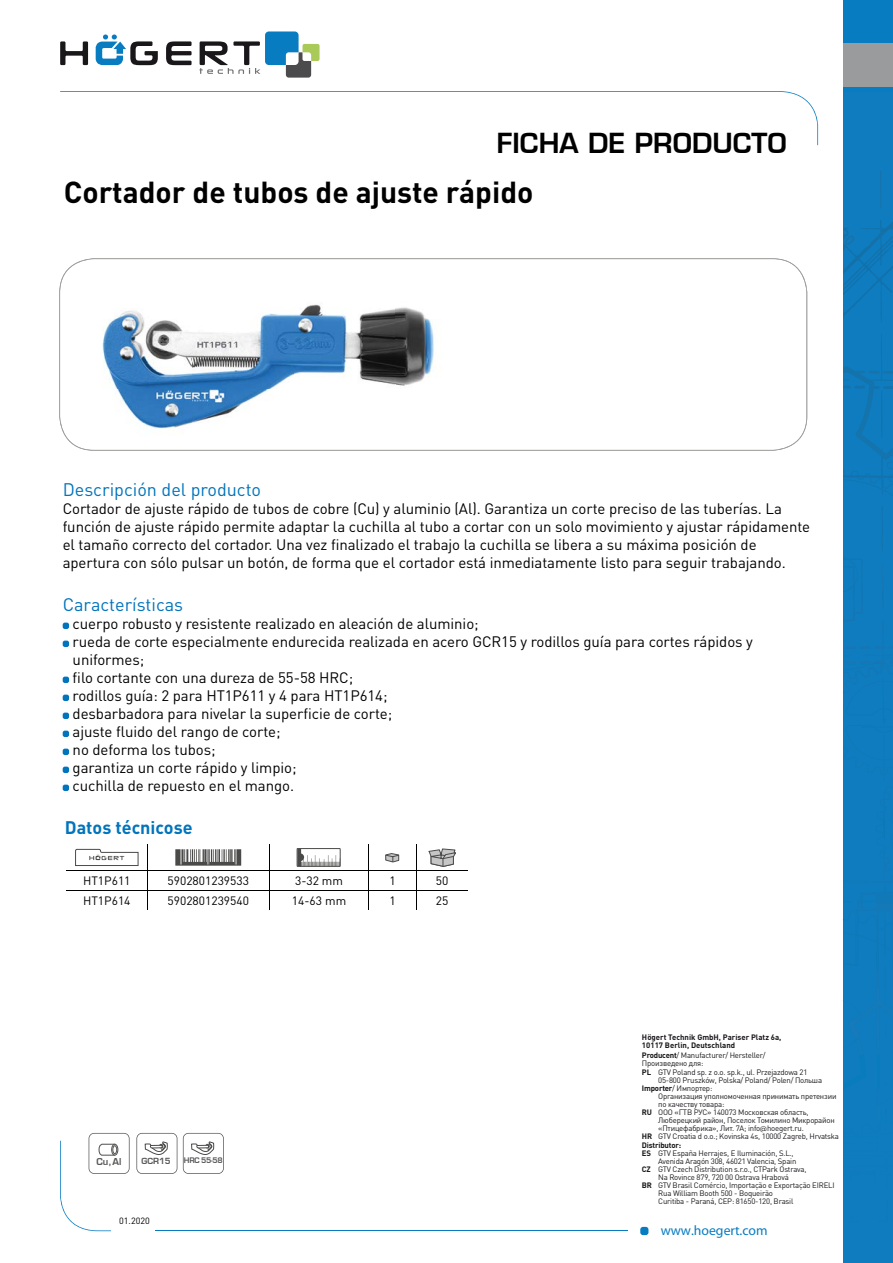
<style>
.page{position:relative;width:893px;height:1263px;background:#fff}
.page>*{position:absolute;margin:0;border:0;box-sizing:border-box;transform-origin:0 0}
.t1{font:700 30px "DIN Pro";color:#000}
.t2{font:700 27px "Euromode";color:#000}
.t3{font:18px "DIN Pro";color:#0074bc}
.t4{font:700 18px "DIN Pro";color:#0074bc}
.t5{font:15px/18px "DIN Pro";letter-spacing:-.005em;color:#000}
.t6{font:13.8px "Myriad Pro";color:#087cc1}
.t7{font:12px "DIN Pro";color:#000}
.t8{font:700 9.3px "Euromode";color:#575756}
.t9{font:9px "DIN Pro";color:#000}
.t10{font:700 8.25px "Euromode";color:#575756}
.t11{font:7.8px "DIN Pro";letter-spacing:-.025em;color:#1a171b}
.t12{font:700 7.8px/8.1px "DIN Pro";color:#1a171b}
.t13{font:700 7.8px "DIN Pro";letter-spacing:-.025em;color:#1a171b}
.t14{font:700 7.5px "Euromode";letter-spacing:-.05em;color:#575756}
.s1{font-weight:700}
.s2{font-family:"Merel"}
</style>
<div class="page">
<svg style="left:60px;top:41px;width:28px;height:24px"></svg>
<svg style="left:166px;top:41px;width:26px;height:24px"></svg>
<svg style="left:96px;top:35px;width:62px;height:30px"></svg>
<svg style="left:199px;top:31px;width:121px;height:47px"></svg>
<div style="left:640px;top:1227px;width:8px;height:8px;background:#087cc1;border-radius:3px"></div>
<svg style="left:60px;top:91px;width:758px;height:54px"></svg>
<hr style="left:155px;top:1230px;width:473px;height:1px;background:#087cc1">
<div style="left:843px;top:0;width:50px;height:1263px;background:#087cc1"></div>
<img style="left:880px;top:220px;width:13px;height:9px">
<img style="left:843px;top:279px;width:49px;height:43px">
<img style="left:881px;top:229px;width:12px;height:50px">
<img style="left:880px;top:171px;width:1px;height:37px">
<img style="left:843px;top:221px;width:38px;height:74px">
<svg style="left:843px;top:334px;width:50px;height:576px"></svg>
<img style="left:843px;top:910px;width:50px;height:211px">
<img style="left:860px;top:646px;width:33px;height:51px">
<div style="left:843px;top:44px;width:50px;height:43px;background:#9a9b9d"></div>
<svg style="left:59px;top:258px;width:748px;height:193px"></svg>
<svg style="left:63px;top:623px;width:6px;height:6px"></svg>
<svg style="left:63px;top:641px;width:6px;height:6px"></svg>
<svg style="left:63px;top:677px;width:6px;height:6px"></svg>
<svg style="left:63px;top:695px;width:6px;height:6px"></svg>
<svg style="left:63px;top:713px;width:6px;height:6px"></svg>
<svg style="left:63px;top:731px;width:6px;height:6px"></svg>
<svg style="left:63px;top:749px;width:6px;height:6px"></svg>
<svg style="left:63px;top:767px;width:6px;height:6px"></svg>
<svg style="left:63px;top:785px;width:6px;height:6px"></svg>
<hr style="left:67px;top:870px;width:80px;height:1px;background:#000">
<hr style="left:147px;top:870px;width:122px;height:1px;background:#000">
<hr style="left:269px;top:870px;width:100px;height:1px;background:#000">
<hr style="left:369px;top:870px;width:48px;height:1px;background:#000">
<hr style="left:417px;top:870px;width:50px;height:1px;background:#000">
<hr style="left:67px;top:890px;width:80px;height:1px;background:#000">
<hr style="left:147px;top:890px;width:122px;height:1px;background:#000">
<svg style="left:147px;top:844px;width:1px;height:66px"></svg>
<hr style="left:269px;top:890px;width:100px;height:1px;background:#000">
<svg style="left:269px;top:844px;width:1px;height:66px"></svg>
<hr style="left:369px;top:890px;width:48px;height:1px;background:#000">
<hr style="left:417px;top:890px;width:50px;height:1px;background:#000">
<svg style="left:416px;top:844px;width:1px;height:66px"></svg>
<svg style="left:75px;top:849px;width:64px;height:17px"></svg>
<svg style="left:175px;top:849px;width:66px;height:17px"></svg>
<svg style="left:297px;top:848px;width:44px;height:19px"></svg>
<svg style="left:385px;top:853px;width:14px;height:9px"></svg>
<svg style="left:428px;top:848px;width:28px;height:19px"></svg>
<svg style="left:136px;top:1133px;width:41px;height:41px"></svg>
<svg style="left:60px;top:1133px;width:70px;height:98px"></svg>
<svg style="left:183px;top:1133px;width:41px;height:41px"></svg>
<img style="left:92px;top:297px;width:354px;height:138px">
<h2 class="t2" style="left:497px;top:126px;width:291px">FICHA DE PRODUCTO</h2>
<h1 class="t1" style="left:64px;top:172px;width:471px">Cortador de tubos de ajuste rápido</h1>
<p class="t3" style="left:63px;top:477px;width:200px">Descripción del producto</p>
<p class="t5" style="left:63px;top:499px;width:749px">Cortador de ajuste rápido de tubos de cobre (Cu) y aluminio (Al). Garantiza un corte preciso de las tuberías. La función de ajuste rápido permite adaptar la cuchilla al tubo a cortar con un solo movimiento y ajustar rápidamente el tamaño correcto del cortador. Una vez finalizado el trabajo la cuchilla se libera a su máxima posición de apertura con sólo pulsar un botón, de forma que el cortador está inmediatamente listo para seguir trabajando.</p>
<p class="t3" style="left:63px;top:592px;width:122px">Características</p>
<p class="t5" style="left:73px;top:614px;width:682px">cuerpo robusto y resistente realizado en aleación de aluminio;<br>rueda de corte especialmente endurecida realizada en acero GCR15 y rodillos guía para cortes rápidos y uniformes;<br>filo cortante con una dureza de 55-58 HRC;<br>rodillos guía: 2 para HT1P611 y 4 para HT1P614;<br>desbarbadora para nivelar la superficie de corte;<br>ajuste fluido del rango de corte;<br>no deforma los tubos;<br>garantiza un corte rápido y limpio;<br>cuchilla de repuesto en el mango.</p>
<p class="t4" style="left:65px;top:816px;width:129px">Datos técnicose</p>
<p class="t7" style="left:83px;top:872px;width:49px">HT1P611</p>
<p class="t7" style="left:168px;top:872px;width:83px">5902801239533</p>
<p class="t7" style="left:295px;top:872px;width:49px">3-32 mm</p>
<p class="t7" style="left:390px;top:872px;width:8px">1</p>
<p class="t7" style="left:436px;top:872px;width:14px">50</p>
<p class="t7" style="left:83px;top:892px;width:49px">HT1P614</p>
<p class="t7" style="left:168px;top:892px;width:83px">5902801239540</p>
<p class="t7" style="left:292px;top:892px;width:56px">14-63 mm</p>
<p class="t7" style="left:390px;top:892px;width:8px">1</p>
<p class="t7" style="left:436px;top:892px;width:14px">25</p>
<p class="t8" style="left:97px;top:1156px;width:26px">Cu,Al</p>
<p class="t10" style="left:141px;top:1156px;width:31px">GCR15</p>
<p class="t14" style="left:184px;top:1156px;width:40px">HRC 55-58</p>
<p class="t9" style="left:119px;top:1214px;width:32px">01.2020</p>
<p class="t12" style="left:642px;top:1033px;width:141px">Högert Technik GmbH, Pariser Platz 6a,<br>10117 Berlin, Deutschland</p>
<p class="t11" style="left:642px;top:1050px;width:125px"><span class="s1">Producent</span>/ Manufacturer/ Hersteller/</p>
<p class="t11" style="left:642px;top:1058px;width:63px">Произведено для:</p>
<p class="t11" style="left:642px;top:1066px;width:167px"><span class="s1">PL</span> GTV Poland sp. z o.o. sp.k., ul. Przejazdowa 21</p>
<p class="t11" style="left:658px;top:1074px;width:165px">05-800 Pruszków, Polska/ Poland/ Polen/ Польша</p>
<p class="t11" style="left:642px;top:1083px;width:72px"><span class="s1">Importer</span>/ Импортер:</p>
<p class="t11" style="left:658px;top:1091px;width:180px">Организация уполномоченная принимать претензии</p>
<p class="t11" style="left:658px;top:1099px;width:68px">по качеству товара:</p>
<p class="t11" style="left:642px;top:1107px;width:168px"><span class="s1">RU</span> ООО «ГТВ РУС» 140073 Московская область,</p>
<p class="t11" style="left:658px;top:1115px;width:178px">Люберецкий район, Поселок Томилино Микрорайон</p>
<p class="t11" style="left:658px;top:1123px;width:147px">«Птицефабрика», Лит. 7А; info<span class="s2">@</span>hoegert.ru.</p>
<p class="t11" style="left:642px;top:1131px;width:199px"><span class="s1">HR</span> GTV Croatia d o.o.; Kovinska 4s, 10000 Zagreb, Hrvatska</p>
<p class="t13" style="left:642px;top:1139px;width:41px">Distributor:</p>
<p class="t11" style="left:642px;top:1147px;width:153px"><span class="s1">ES</span> GTV España Herrajes, E Iluminación, S.L.,</p>
<p class="t11" style="left:658px;top:1156px;width:140px">Avenida Aragón 308, 46021 Valencia, Spain</p>
<p class="t11" style="left:642px;top:1164px;width:166px"><span class="s1">CZ</span> GTV Czech Distribution s.r.o., CTPark Ostrava,</p>
<p class="t11" style="left:658px;top:1172px;width:132px">Na Rovince 879, 720 00 Ostrava Hrabová</p>
<p class="t11" style="left:642px;top:1180px;width:194px"><span class="s1">BR</span> GTV Brasil Comércio, Importação e Exportação EIRELI</p>
<p class="t11" style="left:658px;top:1188px;width:116px">Rua William Booth 500 - Boqueirão</p>
<p class="t11" style="left:658px;top:1196px;width:137px">Curitiba - Paraná, CEP: 81650-120, Brasil</p>
<p class="t6" style="left:661px;top:1222px;width:108px">www.hoegert.com</p>
</div>
